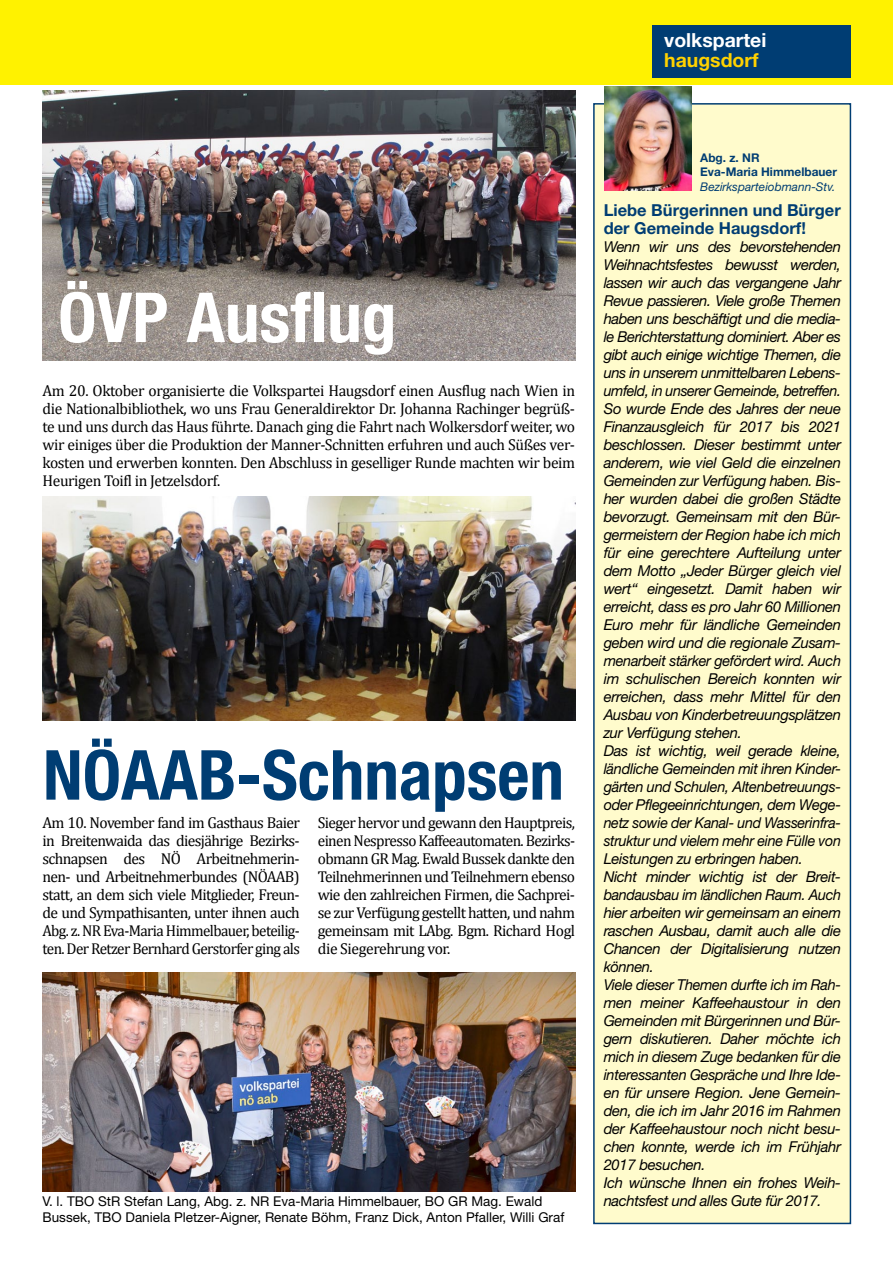
<style>
.page{position:relative;width:893px;height:1263px;background:#fff}
.page>*{position:absolute;margin:0;border:0;box-sizing:border-box;transform-origin:0 0}
.t1{font:700 condensed 69.15px "Helvetica Neue";color:#003d73}
.t2{font:700 condensed 69.15px "Helvetica Neue";color:#fff}
.t3{font:700 19.35px "Helvetica Neue";color:#fff}
.t4{font:700 19.35px "Helvetica Neue";color:#ffd200}
.t5{font:700 16.5px/18px "Helvetica Neue";color:#003d73}
.t6{font:15.75px/18px "Cambria";letter-spacing:-.04em;color:#000;text-align:justify}
.t7{font:italic 15px/18px "Helvetica Neue";letter-spacing:-.02em;color:#000}
.t8{font:13.5px/16.2px "Helvetica Neue";color:#000}
.t9{font:700 12px/14.4px "Helvetica Neue";color:#003d73}
.t10{font:italic 12px "Helvetica Neue";color:#003d73}
</style>
<div class="page">
<div style="left:593px;top:103px;width:258px;height:1121px;background:#fffbcc;border:2px solid #003d73"></div>
<img style="left:604px;top:87px;width:87px;height:103px">
<img style="left:43px;top:90px;width:532px;height:270px">
<img style="left:43px;top:496px;width:532px;height:224px">
<img style="left:43px;top:972px;width:532px;height:219px">
<div style="left:0;top:0;width:893px;height:85px;background:#fff200"></div>
<div style="left:652px;top:26px;width:199px;height:52px;background:#003d73"></div>
<p class="t3" style="left:664px;top:29px;width:104px">volkspartei</p>
<p class="t4" style="left:664px;top:48px;width:96px">haugsdorf</p>
<h1 class="t2" style="left:58px;top:276px;width:340px">ÖVP Ausflug</h1>
<p class="t6" style="left:43px;top:382px;width:534px">Am 20. Oktober organisierte die Volkspartei Haugsdorf einen Ausflug nach Wien in die Nationalbibliothek, wo uns Frau Generaldirektor Dr. Johanna Rachinger begrüß&shy;te und uns durch das Haus führte. Danach ging die Fahrt nach Wolkersdorf weiter, wo wir einiges über die Produktion der Manner-Schnitten erfuhren und auch Süßes ver&shy;kosten und erwerben konnten. Den Abschluss in geselliger Runde machten wir beim Heurigen Toifl in Jetzelsdorf.</p>
<h1 class="t1" style="left:43px;top:733px;width:522px">NÖAAB-Schnapsen</h1>
<p class="t6" style="left:43px;top:814px;width:259px">Am 10. November fand im Gasthaus Baier in Breitenwaida das diesjährige Bezirks&shy;schnapsen des NÖ Arbeitnehmerin&shy;nen- und Arbeitnehmerbundes (NÖAAB) statt, an dem sich viele Mitglieder, Freun&shy;de und Sympathisanten, unter ihnen auch Abg. z. NR Eva-Maria Himmelbauer, beteilig&shy;ten. Der Retzer Bernhard Gerstorfer ging als</p>
<p class="t6" style="left:318px;top:814px;width:259px">Sieger hervor und gewann den Hauptpreis, einen Nespresso Kaffeeautomaten. Bezirks&shy;obmann GR Mag. Ewald Bussek dankte den Teilnehmerinnen und Teilnehmern ebenso wie den zahlreichen Firmen, die Sachprei&shy;se zur Verfügung gestellt hatten, und nahm gemeinsam mit LAbg. Bgm. Richard Hogl die Siegerehrung vor.</p>
<p class="t8" style="left:43px;top:1192px;width:523px">V. l. TBO StR Stefan Lang, Abg. z. NR Eva-Maria Himmelbauer, BO GR Mag. Ewald<br>Bussek, TBO Daniela Pletzer-Aigner, Renate Böhm, Franz Dick, Anton Pfaller, Willi Graf</p>
<p class="t9" style="left:700px;top:150px;width:138px">Abg. z. NR<br>Eva-Maria Himmelbauer</p>
<p class="t10" style="left:700px;top:179px;width:137px">Bezirksparteiobmann-Stv.</p>
<p class="t5" style="left:604px;top:201px;width:239px">Liebe Bürgerinnen und Bürger der Gemeinde Haugsdorf!</p>
<p class="t7" style="left:604px;top:237px;width:239px">Wenn wir uns des bevorstehenden Weihnachtsfestes bewusst werden, lassen wir auch das vergangene Jahr Revue passieren. Viele große Themen haben uns beschäftigt und die media&shy;le Berichterstattung dominiert. Aber es gibt auch einige wichtige Themen, die uns in unserem unmittelbaren Lebens&shy;umfeld, in unserer Gemeinde, betreffen.<br>So wurde Ende des Jahres der neue Finanzausgleich für 2017 bis 2021 beschlossen. Dieser bestimmt unter anderem, wie viel Geld die einzelnen Gemeinden zur Verfügung haben. Bis&shy;her wurden dabei die großen Städte bevorzugt. Gemeinsam mit den Bür&shy;germeistern der Region habe ich mich für eine gerechtere Aufteilung unter dem Motto „Jeder Bürger gleich viel wert“ eingesetzt. Damit haben wir erreicht, dass es pro Jahr 60 Millionen Euro mehr für ländliche Gemeinden geben wird und die regionale Zusam&shy;menarbeit stärker gefördert wird. Auch im schulischen Bereich konnten wir erreichen, dass mehr Mittel für den Ausbau von Kinderbetreuungsplätzen zur Verfügung stehen.<br>Das ist wichtig, weil gerade kleine, ländliche Gemeinden mit ihren Kinder&shy;gärten und Schulen, Altenbetreuungs&shy;oder Pflegeeinrichtungen, dem Wege&shy;netz sowie der Kanal- und Wasserinfra&shy;struktur und vielem mehr eine Fülle von Leistungen zu erbringen haben.<br>Nicht minder wichtig ist der Breit&shy;bandausbau im ländlichen Raum. Auch hier arbeiten wir gemeinsam an einem raschen Ausbau, damit auch alle die Chancen der Digitalisierung nutzen können.<br>Viele dieser Themen durfte ich im Rah&shy;men meiner Kaffeehaustour in den Gemeinden mit Bürgerinnen und Bür&shy;gern diskutieren. Daher möchte ich mich in diesem Zuge bedanken für die interessanten Gespräche und Ihre Ide&shy;en für unsere Region. Jene Gemein&shy;den, die ich im Jahr 2016 im Rahmen der Kaffeehaustour noch nicht besu&shy;chen konnte, werde ich im Frühjahr 2017 besuchen.<br>Ich wünsche Ihnen ein frohes Weih&shy;nachtsfest und alles Gute für 2017.</p>
</div>
